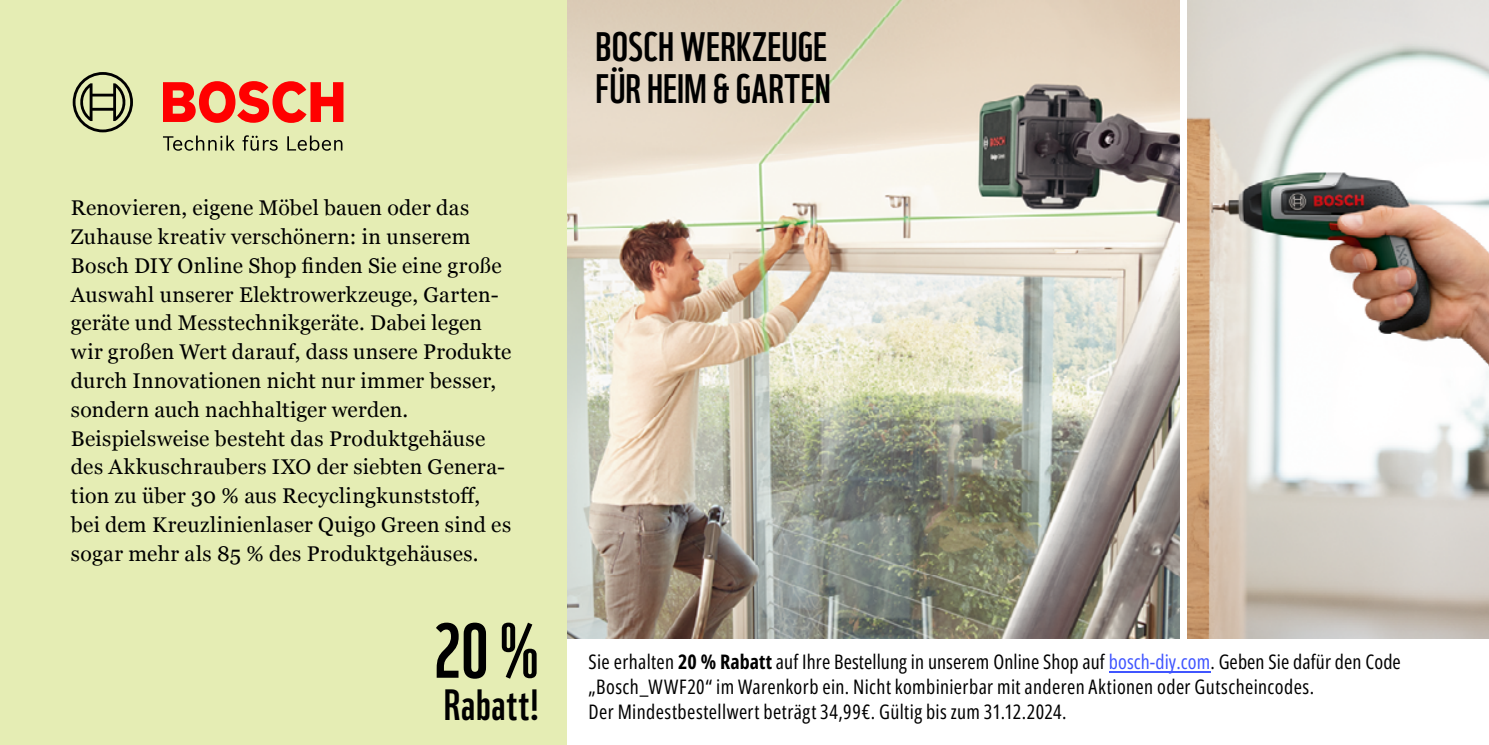
<style>
.page{position:relative;width:1489px;height:745px;background:#fff}
.page>*{position:absolute;margin:0;border:0;box-sizing:border-box;transform-origin:0 0}
.t1{font:75px "WWF";color:#000}
.t2{font:42.5px "WWF";letter-spacing:.015em;color:#000}
.t3{font:40px/42.5px "WWF";letter-spacing:.005em;color:#000}
.t4{font:21.25px/28.8px "Georgia";letter-spacing:.015em;color:#000}
.t5{font:20px/25px "Open Sans Condensed";letter-spacing:.015em;color:#000}
.s1{font-weight:700}
.s2{color:#4055ff}
</style>
<div class="page">
<div style="left:0;top:0;width:567px;height:744px;background:#e5edb4"></div>
<hr style="left:1108px;top:671px;width:102px;height:1px;background:#4055ff">
<img style="left:1187px;top:0;width:301px;height:638px">
<img style="left:567px;top:0;width:611px;height:638px">
<svg style="left:163px;top:135px;width:72px;height:16px"></svg>
<svg style="left:242px;top:135px;width:36px;height:16px"></svg>
<svg style="left:287px;top:135px;width:55px;height:16px"></svg>
<svg style="left:163px;top:81px;width:180px;height:42px"></svg>
<svg style="left:73px;top:72px;width:60px;height:60px"></svg>
<p class="t4" style="left:71px;top:192px;width:442px">Renovieren, eigene Möbel bauen oder das Zuhause kreativ verschönern: in unserem Bosch DIY Online Shop finden Sie eine große Auswahl unserer Elektrowerkzeuge, Garten&shy;geräte und Messtechnikgeräte. Dabei legen wir großen Wert darauf, dass unsere Produkte durch Innovationen nicht nur immer besser, sondern auch nachhaltiger werden.<br>Beispielsweise besteht das Produktgehäuse des Akkuschraubers IXO der siebten Genera&shy;tion zu über 30 % aus Recyclingkunststoff, bei dem Kreuzlinienlaser Quigo Green sind es sogar mehr als 85 % des Produktgehäuses.</p>
<h1 class="t1" style="left:433px;top:600px;width:107px">20 %</h1>
<h2 class="t2" style="left:444px;top:676px;width:96px">Rabatt!</h2>
<h3 class="t3" style="left:595px;top:23px;width:237px">BOSCH WERKZEUGE<br>FÜR HEIM &amp; GARTEN</h3>
<p class="t5" style="left:588px;top:648px;width:813px">Sie erhalten <span class="s1">20 % Rabatt</span> auf Ihre Bestellung in unserem Online Shop auf <span class="s2">bosch-diy.com</span>. Geben Sie dafür den Code „Bosch_WWF20“ im Warenkorb ein. Nicht kombinierbar mit anderen Aktionen oder Gutscheincodes.<br>Der Mindestbestellwert beträgt 34,99€. Gültig bis zum 31.12.2024.</p>
</div>
